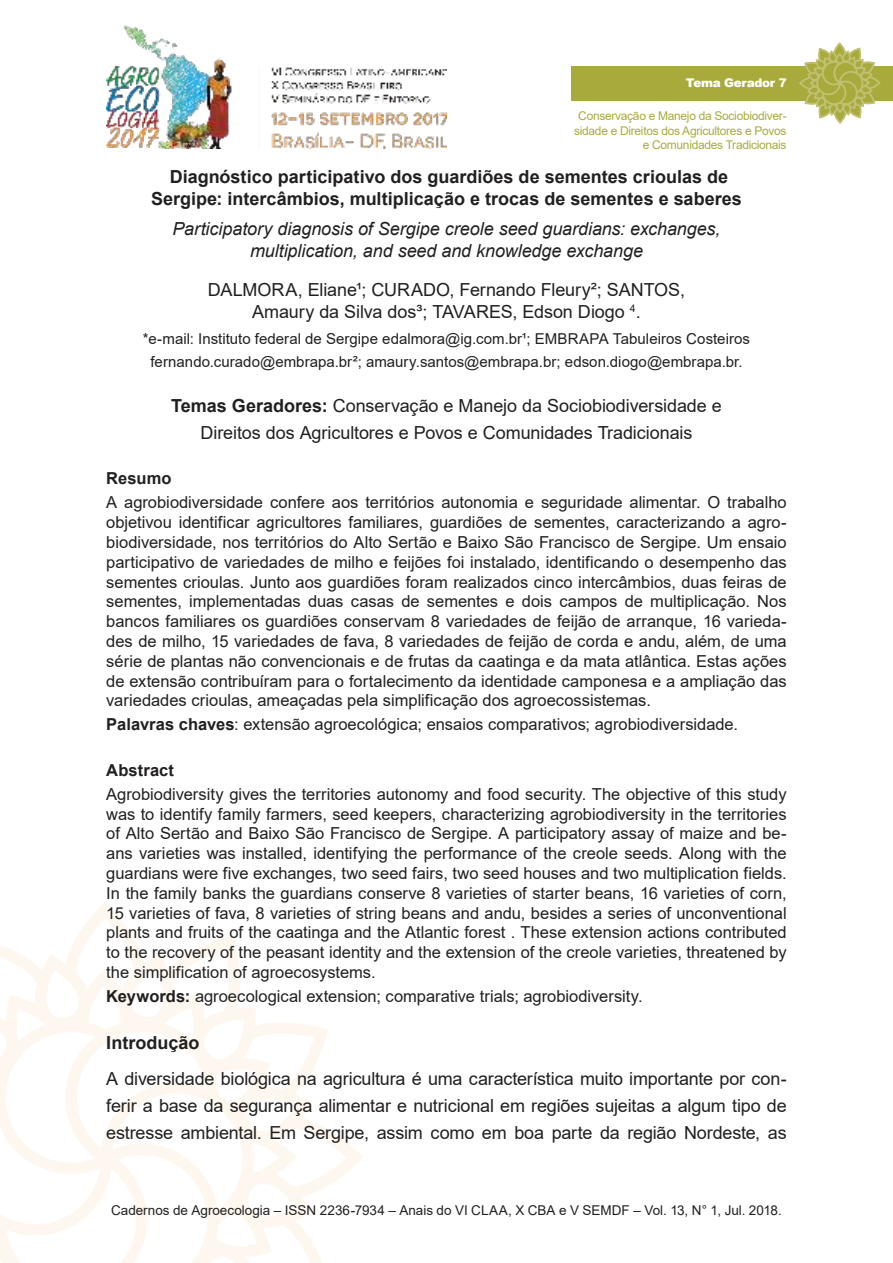
<style>
.page{position:relative;width:893px;height:1263px;background:#fff}
.page>*{position:absolute;margin:0;border:0;box-sizing:border-box;transform-origin:0 0}
.t1{font:18px/27px "Arial";letter-spacing:-.005em;color:#221f1f;text-align:center}
.t2{font:700 18px/21.6px "Arial";color:#221f1f;text-align:center}
.t3{font:italic 18px/21.6px "Arial";letter-spacing:-.005em;color:#221f1f;text-align:center}
.t4{font:16.5px/19.8px "Arial";color:#221f1f;text-align:justify}
.t5{font:700 16.5px "Arial";letter-spacing:.005em;color:#221f1f}
.t6{font:15px/22.5px "Arial";letter-spacing:.005em;color:#221f1f;text-align:center}
.t7{font:13.5px "Arial";color:#221f1f}
.t8{font:12px/14.4px "Arial";letter-spacing:-.025em;color:#a8ab3c;text-align:right}
.t9{font:900 12px "Arial";letter-spacing:-.025em;color:#fff}
.s1{font-weight:700}
</style>
<div class="page">
<img style="left:106px;top:25px;width:340px;height:124px">
<svg style="left:0;top:910px;width:363px;height:353px"></svg>
<div style="left:571px;top:66px;width:322px;height:34px;background:#a8ab3c"></div>
<svg style="left:798px;top:43px;width:83px;height:81px"></svg>
<p class="t9" style="left:686px;top:76px;width:102px">Tema Gerador 7</p>
<p class="t8" style="left:574px;top:110px;width:214px">Conservação e Manejo da Sociobiodiver&shy;sidade e Direitos dos Agricultores e Povos e Comunidades Tradicionais</p>
<p class="t2" style="left:151px;top:168px;width:592px">Diagnóstico participativo dos guardiões de sementes crioulas de<br>Sergipe: intercâmbios, multiplicação e trocas de sementes e saberes</p>
<p class="t3" style="left:172px;top:219px;width:550px">Participatory diagnosis of Sergipe creole seed guardians: exchanges, multiplication, and seed and knowledge exchange</p>
<p class="t1" style="left:208px;top:281px;width:479px;line-height:21.6px">DALMORA, Eliane¹; CURADO, Fernando Fleury²; SANTOS,<br>Amaury da Silva dos³; TAVARES, Edson Diogo <sup>4</sup>.</p>
<p class="t6" style="left:143px;top:329px;width:608px">*e-mail: Instituto federal de Sergipe edalmora@ig.com.br¹; EMBRAPA Tabuleiros Costeiros fernando.curado@embrapa.br²; amaury.santos@embrapa.br; edson.diogo@embrapa.br.</p>
<p class="t1" style="left:171px;top:394px;width:552px"><span class="s1">Temas Geradores:</span> Conservação e Manejo da Sociobiodiversidade e<br>Direitos dos Agricultores e Povos e Comunidades Tradicionais</p>
<p class="t5" style="left:106px;top:472px;width:67px">Resumo</p>
<p class="t4" style="left:106px;top:494px;width:682px">A agrobiodiversidade confere aos territórios autonomia e seguridade alimentar. O trabalho objetivou identificar agricultores familiares, guardiões de sementes, caracterizando a agro&shy;biodiversidade, nos territórios do Alto Sertão e Baixo São Francisco de Sergipe. Um ensaio participativo de variedades de milho e feijões foi instalado, identificando o desempenho das sementes crioulas. Junto aos guardiões foram realizados cinco intercâmbios, duas feiras de sementes, implementadas duas casas de sementes e dois campos de multiplicação. Nos bancos familiares os guardiões conservam 8 variedades de feijão de arranque, 16 varieda&shy;des de milho, 15 variedades de fava, 8 variedades de feijão de corda e andu, além, de uma série de plantas não convencionais e de frutas da caatinga e da mata atlântica. Estas ações de extensão contribuíram para o fortalecimento da identidade camponesa e a ampliação das variedades crioulas, ameaçadas pela simplificação dos agroecossistemas.</p>
<p class="t4" style="left:106px;top:716px;width:633px"><span class="s1">Palavras chaves</span>: extensão agroecológica; ensaios comparativos; agrobiodiversidade.</p>
<p class="t5" style="left:106px;top:764px;width:69px">Abstract</p>
<p class="t4" style="left:106px;top:786px;width:682px">Agrobiodiversity gives the territories autonomy and food security. The objective of this study was to identify family farmers, seed keepers, characterizing agrobiodiversity in the territories of Alto Sertão and Baixo São Francisco de Sergipe. A participatory assay of maize and be&shy;ans varieties was installed, identifying the performance of the creole seeds. Along with the guardians were five exchanges, two seed fairs, two seed houses and two multiplication fields.<br>In the family banks the guardians conserve 8 varieties of starter beans, 16 varieties of corn, 15 varieties of fava, 8 varieties of string beans and andu, besides a series of unconventional plants and fruits of the caatinga and the Atlantic forest . These extension actions contributed to the recovery of the peasant identity and the extension of the creole varieties, threatened by the simplification of agroecosystems.</p>
<p class="t4" style="left:106px;top:988px;width:538px"><span class="s1">Keywords:</span> agroecological extension; comparative trials; agrobiodiversity.</p>
<p class="t2" style="left:106px;top:1034px;width:95px">Introdução</p>
<p class="t1" style="left:106px;top:1066px;width:682px;text-align:justify">A diversidade biológica na agricultura é uma característica muito importante por con&shy;ferir a base da segurança alimentar e nutricional em regiões sujeitas a algum tipo de estresse ambiental. Em Sergipe, assim como em boa parte da região Nordeste, as</p>
<p class="t7" style="left:111px;top:1205px;width:672px">Cadernos de Agroecologia – ISSN 2236-7934 – Anais do VI CLAA, X CBA e V SEMDF – Vol. 13, N° 1, Jul. 2018.</p>
</div>
